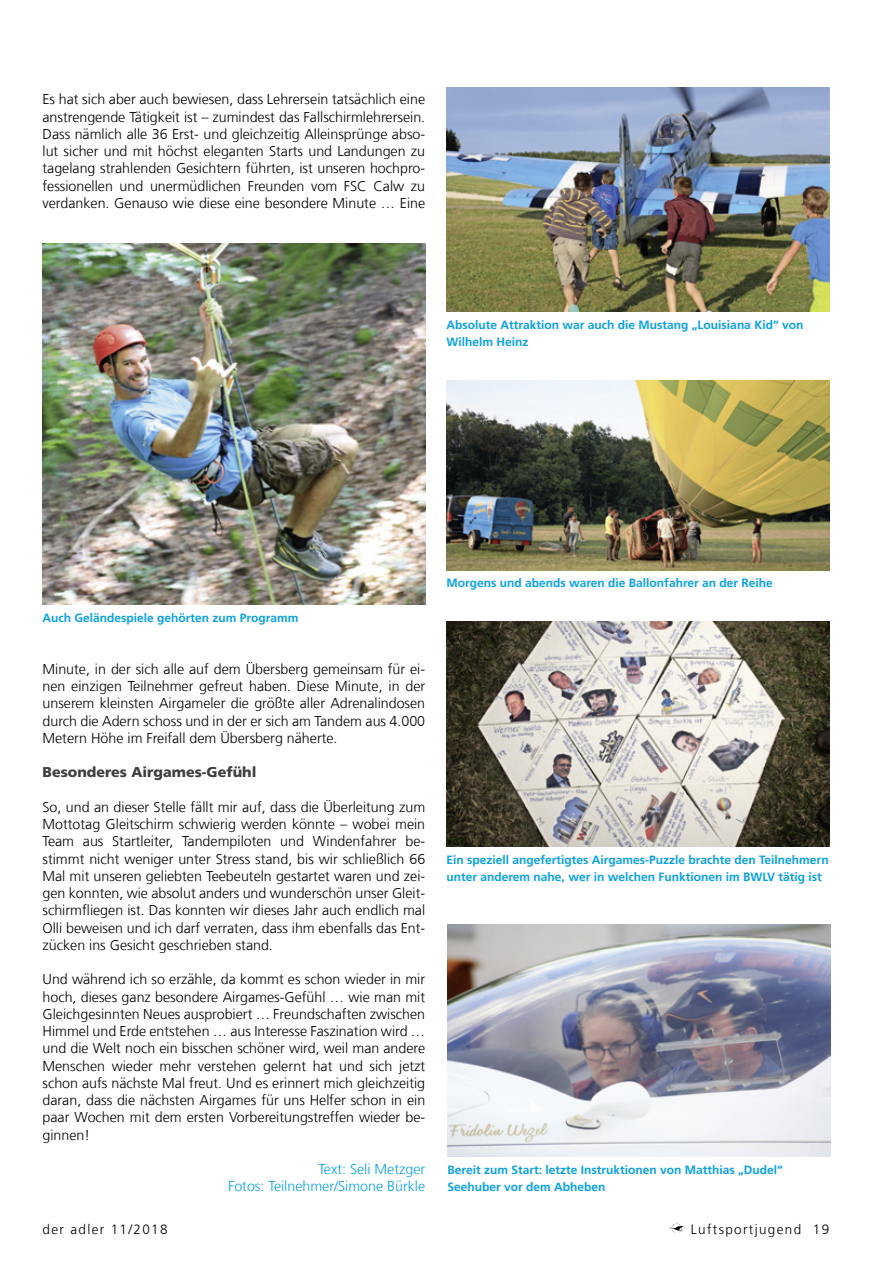
<style>
.page{position:relative;width:893px;height:1263px;background:#fff}
.page>*{position:absolute;margin:0;border:0;box-sizing:border-box;transform-origin:0 0}
.t1{font:300 14.25px/17.2px "Frutiger LT Com";color:#000;text-align:justify}
.t2{font:300 14.25px/17.2px "Frutiger LT Com";color:#0ba1e3;text-align:right}
.t3{font:900 14.25px "Frutiger LT Com";color:#403f3e}
.t4{font:300 13.5px "Frutiger LT Com";letter-spacing:.1em;color:#000}
.t5{font:700 12px/17.2px "Frutiger LT Com";color:#0ba1e3}
</style>
<div class="page">
<img style="left:669px;top:1223px;width:15px;height:10px">
<img style="left:43px;top:244px;width:382px;height:361px">
<img style="left:446px;top:380px;width:383px;height:190px">
<img style="left:446px;top:87px;width:383px;height:224px">
<img style="left:446px;top:622px;width:383px;height:224px">
<img style="left:448px;top:924px;width:382px;height:233px">
<p class="t1" style="left:43px;top:91px;width:384px">Es hat sich aber auch bewiesen, dass Lehrersein tatsächlich eine anstrengende Tätigkeit ist – zumindest das Fallschirmlehrersein.<br>Dass nämlich alle 36 Erst- und gleichzeitig Alleinsprünge abso&shy;lut sicher und mit höchst eleganten Starts und Landungen zu tagelang strahlenden Gesichtern führten, ist unseren hochpro&shy;fessionellen und unermüdlichen Freunden vom FSC Calw zu verdanken. Genauso wie diese eine besondere Minute … Eine</p>
<p class="t5" style="left:446px;top:317px;width:358px">Absolute Attraktion war auch die Mustang „Louisiana Kid“ von<br>Wilhelm Heinz</p>
<p class="t5" style="left:43px;top:610px;width:257px">Auch Geländespiele gehörten zum Programm</p>
<p class="t1" style="left:43px;top:661px;width:384px">Minute, in der sich alle auf dem Übersberg gemeinsam für ei&shy;nen einzigen Teilnehmer gefreut haben. Diese Minute, in der unserem kleinsten Airgameler die größte aller Adrenalindosen durch die Adern schoss und in der er sich am Tandem aus 4.000<br>Metern Höhe im Freifall dem Übersberg näherte.</p>
<p class="t3" style="left:43px;top:766px;width:215px">Besonderes Airgames-Gefühl</p>
<p class="t1" style="left:43px;top:799px;width:384px">So, und an dieser Stelle fällt mir auf, dass die Überleitung zum Mottotag Gleitschirm schwierig werden könnte – wobei mein Team aus Startleiter, Tandempiloten und Windenfahrer be&shy;stimmt nicht weniger unter Stress stand, bis wir schließlich 66<br>Mal mit unseren geliebten Teebeuteln gestartet waren und zei&shy;gen konnten, wie absolut anders und wunderschön unser Gleit&shy;schirmfliegen ist. Das konnten wir dieses Jahr auch endlich mal Olli beweisen und ich darf verraten, dass ihm ebenfalls das Ent&shy;zücken ins Gesicht geschrieben stand.</p>
<p class="t1" style="left:43px;top:971px;width:384px">Und während ich so erzähle, da kommt es schon wieder in mir hoch, dieses ganz besondere Airgames-Gefühl … wie man mit Gleichgesinnten Neues ausprobiert … Freundschaften zwischen Himmel und Erde entstehen … aus Interesse Faszination wird … und die Welt noch ein bisschen schöner wird, weil man andere Menschen wieder mehr verstehen gelernt hat und sich jetzt schon aufs nächste Mal freut. Und es erinnert mich gleichzeitig daran, dass die nächsten Airgames für uns Helfer schon in ein paar Wochen mit dem ersten Vorbereitungstreffen wieder be&shy;ginnen!</p>
<p class="t2" style="left:228px;top:1161px;width:199px">Text: Seli Metzger<br>Fotos: Teilnehmer/Simone Bürkle</p>
<p class="t5" style="left:446px;top:576px;width:328px">Morgens und abends waren die Ballonfahrer an der Reihe</p>
<p class="t5" style="left:446px;top:852px;width:384px">Ein speziell angefertigtes Airgames-Puzzle brachte den Teilnehmern unter anderem nahe, wer in welchen Funktionen im BWLV tätig ist</p>
<p class="t5" style="left:448px;top:1162px;width:337px">Bereit zum Start: letzte Instruktionen von Matthias „Dudel“<br>Seehuber vor dem Abheben</p>
<p class="t4" style="left:43px;top:1221px;width:127px">der adler 11/2018</p>
<p class="t4" style="left:691px;top:1222px;width:140px">Luftsportjugend 19</p>
</div>
